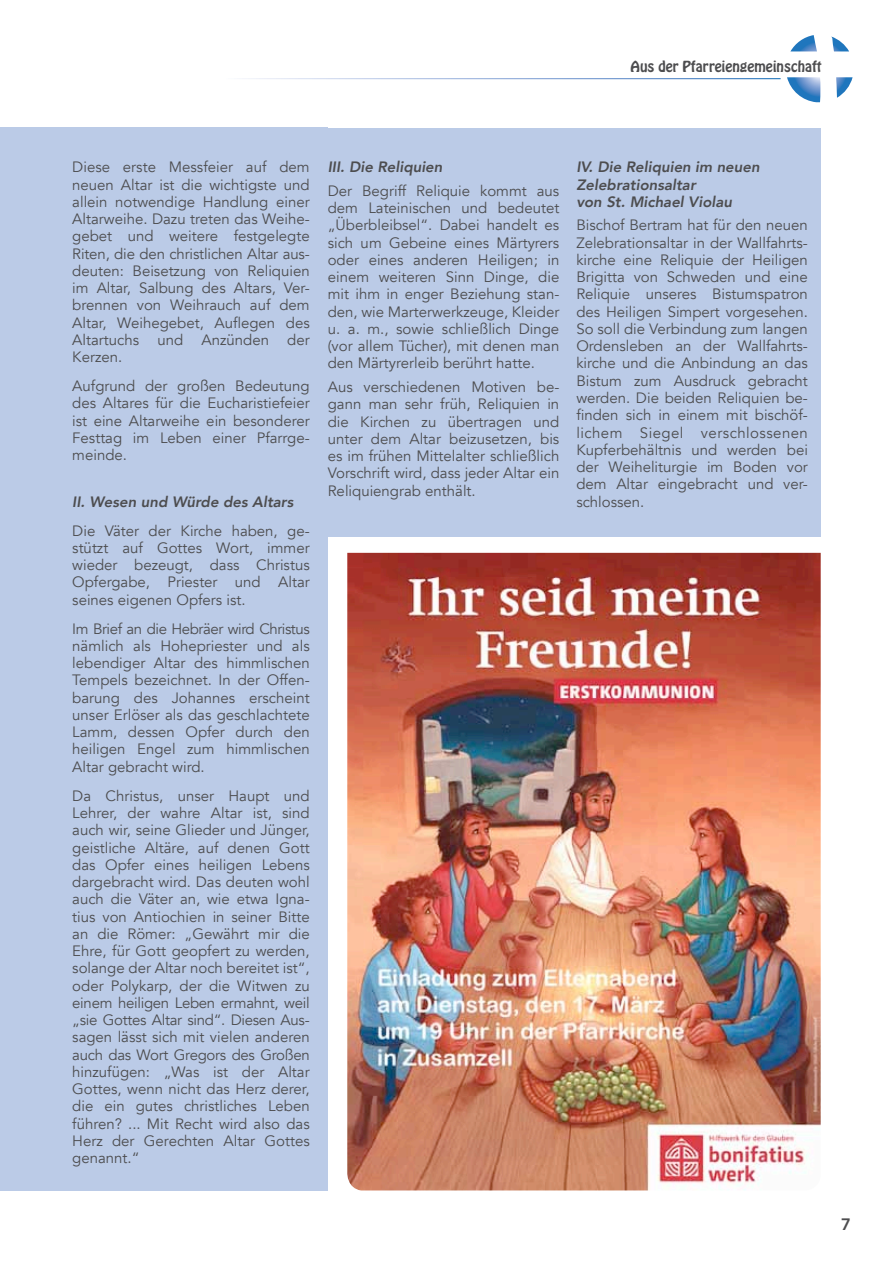
<style>
.page{position:relative;width:893px;height:1263px;background:#fff}
.page>*{position:absolute;margin:0;border:0;box-sizing:border-box;transform-origin:0 0}
.t1{font:800 16.5px "Avenir";color:#4d4d4f}
.t2{font:15px/17.2px "Avenir";color:#4d4d4f;text-align:justify}
.t3{font:italic 800 15px/17.2px "Avenir";color:#4d4d4f}
.t4{font:13.5px "Hobo Std";color:#4d4d4f}
</style>
<div class="page">
<svg style="left:787px;top:35px;width:66px;height:67px"></svg>
<div style="left:0;top:128px;width:328px;height:1063px;background:#bbcbe7"></div>
<img style="left:347px;top:553px;width:474px;height:637px">
<div style="left:328px;top:128px;width:493px;height:408px;background:#bbcbe7"></div>
<p class="t4" style="left:631px;top:57px;width:193px">Aus der Pfarreiengemeinschaft</p>
<p class="t2" style="left:72px;top:159px;width:239px">Diese erste Messfeier auf dem neuen Altar ist die wichtigste und allein notwendige Handlung einer Altarweihe. Dazu treten das Weihe&shy;gebet und weitere festgelegte Riten, die den christlichen Altar aus&shy;deuten: Beisetzung von Reliquien im Altar, Salbung des Altars, Ver&shy;brennen von Weihrauch auf dem Altar, Weihegebet, Auflegen des Altartuchs und Anzünden der Kerzen.</p>
<p class="t2" style="left:72px;top:378px;width:239px">Aufgrund der großen Bedeutung des Altares für die Eucharistiefeier ist eine Altarweihe ein besonderer Festtag im Leben einer Pfarrge&shy;meinde.</p>
<p class="t3" style="left:72px;top:493px;width:223px">II. Wesen und Würde des Altars</p>
<p class="t2" style="left:72px;top:522px;width:239px">Die Väter der Kirche haben, ge&shy;stützt auf Gottes Wort, immer wieder bezeugt, dass Christus Opfergabe, Priester und Altar seines eigenen Opfers ist.</p>
<p class="t2" style="left:72px;top:620px;width:239px">Im Brief an die Hebräer wird Christus nämlich als Hohepriester und als lebendiger Altar des himmlischen Tempels bezeichnet. In der Offen&shy;barung des Johannes erscheint unser Erlöser als das geschlachtete Lamm, dessen Opfer durch den heiligen Engel zum himmlischen Altar gebracht wird.</p>
<p class="t2" style="left:72px;top:787px;width:239px">Da Christus, unser Haupt und Lehrer, der wahre Altar ist, sind auch wir, seine Glieder und Jünger, geistliche Altäre, auf denen Gott das Opfer eines heiligen Lebens dargebracht wird. Das deuten wohl auch die Väter an, wie etwa Igna&shy;tius von Antiochien in seiner Bitte an die Römer: „Gewährt mir die Ehre, für Gott geopfert zu werden, solange der Altar noch bereitet ist“, oder Polykarp, der die Witwen zu einem heiligen Leben ermahnt, weil „sie Gottes Altar sind“. Diesen Aus&shy;sagen lässt sich mit vielen anderen auch das Wort Gregors des Großen hinzufügen: „Was ist der Altar Gottes, wenn nicht das Herz derer, die ein gutes christliches Leben führen? ... Mit Recht wird also das Herz der Gerechten Altar Gottes genannt.“</p>
<p class="t3" style="left:328px;top:159px;width:116px">III. Die Reliquien</p>
<p class="t2" style="left:328px;top:182px;width:233px">Der Begriff Reliquie kommt aus dem Lateinischen und bedeutet „Überbleibsel“. Dabei handelt es sich um Gebeine eines Märtyrers oder eines anderen Heiligen; in einem weiteren Sinn Dinge, die mit ihm in enger Beziehung stan&shy;den, wie Marterwerkzeuge, Kleider u. a. m., sowie schließlich Dinge (vor allem Tücher), mit denen man den Märtyrerleib berührt hatte.</p>
<p class="t2" style="left:328px;top:379px;width:233px">Aus verschiedenen Motiven be&shy;gann man sehr früh, Reliquien in die Kirchen zu übertragen und unter dem Altar beizusetzen, bis es im frühen Mittelalter schließlich Vorschrift wird, dass jeder Altar ein Reliquiengrab enthält.</p>
<p class="t3" style="left:576px;top:159px;width:185px">IV. Die Reliquien im neuen<br>Zelebrationsaltar<br>von St. Michael Violau</p>
<p class="t2" style="left:576px;top:217px;width:233px">Bischof Bertram hat für den neuen Zelebrationsaltar in der Wallfahrts&shy;kirche eine Reliquie der Heiligen Brigitta von Schweden und eine Reliquie unseres Bistumspatron des Heiligen Simpert vorgesehen.<br>So soll die Verbindung zum langen Ordensleben an der Wallfahrts&shy;kirche und die Anbindung an das Bistum zum Ausdruck gebracht werden. Die beiden Reliquien be&shy;finden sich in einem mit bischöf&shy;lichem Siegel verschlossenen Kupferbehältnis und werden bei der Weiheliturgie im Boden vor dem Altar eingebracht und ver&shy;schlossen.</p>
<p class="t1" style="left:841px;top:1211px;width:11px">7</p>
</div>
